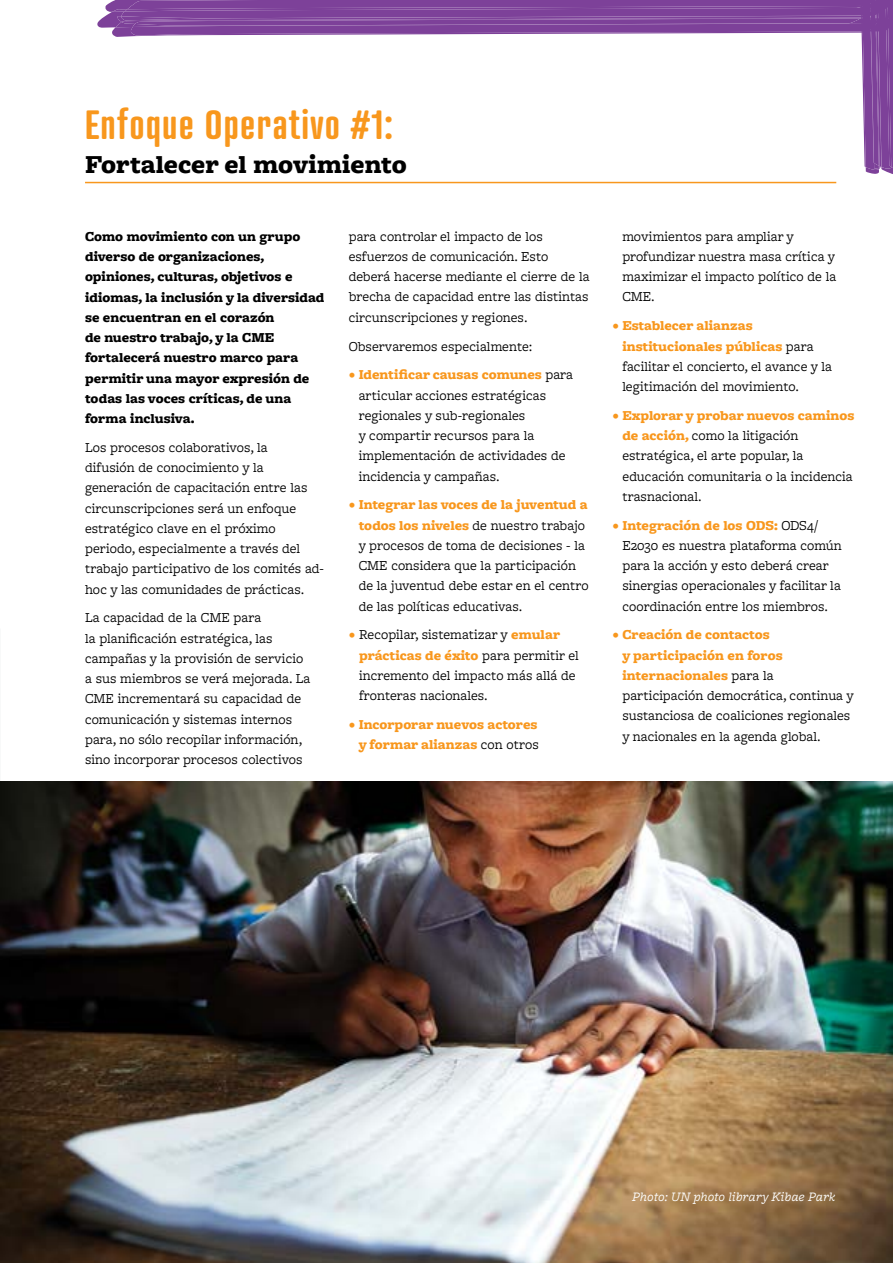
<style>
.page{position:relative;width:893px;height:1263px;background:#fff}
.page>*{position:absolute;margin:0;border:0;box-sizing:border-box;transform-origin:0 0}
.t1{font:600 39.45px "Atrament";letter-spacing:.03em;color:#f8971d}
.t2{font:900 27px "Freight Macro Pro";color:#000}
.t3{font:14.25px/20.2px "Freight Macro Pro";color:#000}
.t4{font:900 14.25px/20.2px "Freight Macro Pro";color:#000}
.t5{font:900 14.25px/20.2px "Freight Macro Pro";color:#f8971d;text-align:right}
.t6{font:italic 13.5px "Freight Macro Pro";color:#fff}
.s1{font-weight:900;color:#f8971d}
.s2{font-weight:400;color:#000}
</style>
<div class="page">
<svg style="left:97px;top:0;width:796px;height:174px"></svg>
<hr style="left:85px;top:182px;width:751px;height:1px;background:#f8971d">
<img style="left:0;top:782px;width:893px;height:481px">
<h1 class="t1" style="left:85px;top:100px;width:310px">Enfoque Operativo #1:</h1>
<h2 class="t2" style="left:85px;top:145px;width:323px">Fortalecer el movimiento</h2>
<p class="t4" style="left:85px;top:226px;width:241px">Como movimiento con un grupo diverso de organizaciones, opiniones, culturas, objetivos e idiomas, la inclusión y la diversidad se encuentran en el corazón<br>de nuestro trabajo, y la CME fortalecerá nuestro marco para permitir una mayor expresión de todas las voces críticas, de una forma inclusiva.</p>
<p class="t3" style="left:85px;top:436px;width:241px">Los procesos colaborativos, la<br>difusión de conocimiento y la generación de capacitación entre las circunscripciones será un enfoque estratégico clave en el próximo periodo, especialmente a través del trabajo participativo de los comités ad&shy;hoc y las comunidades de prácticas.</p>
<p class="t3" style="left:85px;top:607px;width:227px">La capacidad de la CME para<br>la planificación estratégica, las campañas y la provisión de servicio a sus miembros se verá mejorada. La CME incrementará su capacidad de comunicación y sistemas internos para, no sólo recopilar información, sino incorporar procesos colectivos</p>
<p class="t3" style="left:349px;top:225px;width:242px">para controlar el impacto de los esfuerzos de comunicación. Esto deberá hacerse mediante el cierre de la brecha de capacidad entre las distintas circunscripciones y regiones.</p>
<p class="t3" style="left:349px;top:335px;width:185px">Observaremos especialmente:</p>
<p class="t3" style="left:359px;top:364px;width:216px;text-indent:-10px"><span class="s1">• Identificar causas comunes</span> para articular acciones estratégicas regionales y sub-regionales<br>y compartir recursos para la implementación de actividades de incidencia y campañas.</p>
<p class="t3" style="left:359px;top:494px;width:231px;text-indent:-10px"><span class="s1">• Integrar las voces de la juventud a todos los niveles</span> de nuestro trabajo y procesos de toma de decisiones - la CME considera que la participación de la juventud debe estar en el centro de las políticas educativas.</p>
<p class="t3" style="left:359px;top:624px;width:221px;text-indent:-10px"><span class="s1">•</span> Recopilar, sistematizar y <span class="s1">emular prácticas de éxito</span> para permitir el incremento del impacto más allá de fronteras nacionales.</p>
<p class="t5" style="left:349px;top:714px;width:192px">• Incorporar nuevos actores y formar alianzas <span class="s2">con otros</span></p>
<p class="t3" style="left:622px;top:225px;width:215px">movimientos para ampliar y profundizar nuestra masa crítica y maximizar el impacto político de la<br>CME.</p>
<p class="t3" style="left:622px;top:315px;width:211px;text-indent:-10px"><span class="s1">• Establecer alianzas institucionales públicas</span> para facilitar el concierto, el avance y la legitimación del movimiento.</p>
<p class="t3" style="left:622px;top:404px;width:234px;text-indent:-10px"><span class="s1">• Explorar y probar nuevos caminos de acción,</span> como la litigación estratégica, el arte popular, la educación comunitaria o la incidencia trasnacional.</p>
<p class="t3" style="left:622px;top:514px;width:221px;text-indent:-10px"><span class="s1">• Integración de los ODS:</span> ODS4/ E2030 es nuestra plataforma común para la acción y esto deberá crear sinergias operacionales y facilitar la coordinación entre los miembros.</p>
<p class="t3" style="left:622px;top:624px;width:233px;text-indent:-10px"><span class="s1">• Creación de contactos<br>y participación en foros internacionales</span> para la participación democrática, continua y sustanciosa de coaliciones regionales y nacionales en la agenda global.</p>
<p class="t6" style="left:632px;top:1187px;width:205px">Photo: UN photo library Kibae Park</p>
</div>
